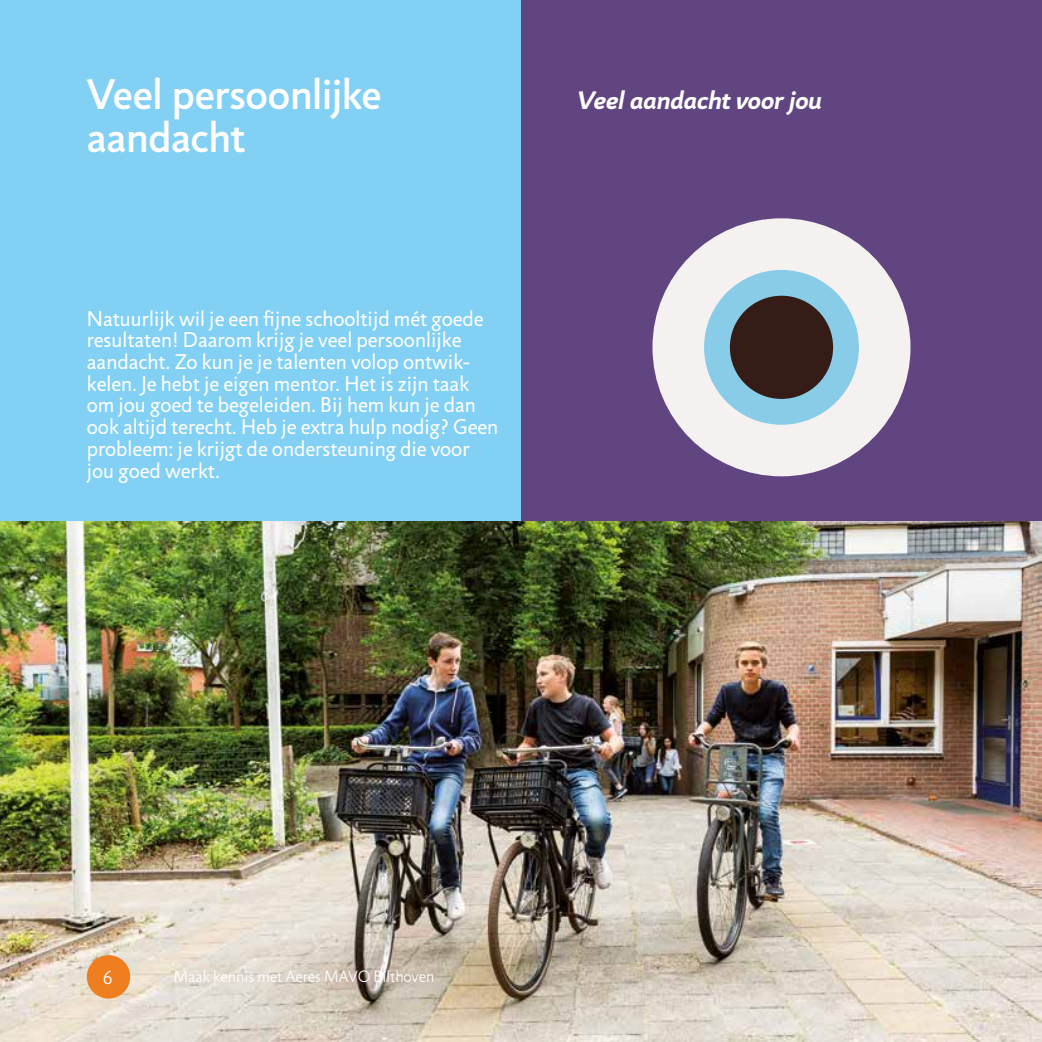
<style>
.page{position:relative;width:1042px;height:1042px;background:#fff}
.page>*{position:absolute;margin:0;border:0;box-sizing:border-box;transform-origin:0 0}
.t1{font:500 43.4px/43.4px "Jigsaw";letter-spacing:-.01em;color:#fff}
.t2{font:25.9px "Jigsaw Bold Cursive";letter-spacing:-.005em;color:#fff}
.t3{font:21.7px/21.7px "Jigsaw";color:#fff}
.t4{font:300 19.25px "Jigsaw";color:#fff}
.t5{font:300 16.62px "Jigsaw";color:#fff}
</style>
<div class="page">
<img style="left:0;top:521px;width:1042px;height:521px">
<div style="left:87px;top:955px;width:43px;height:43px;background:#ef7e20;border-radius:50%"></div>
<div style="left:521px;top:0;width:521px;height:521px;background:#604580"></div>
<div style="left:0;top:0;width:521px;height:521px;background:#83d0f5"></div>
<div style="left:652px;top:218px;width:258px;height:258px;background:#f5f1f0;border-radius:50%"></div>
<div style="left:704px;top:270px;width:155px;height:155px;background:#89cce7;border-radius:50%"></div>
<div style="left:730px;top:296px;width:103px;height:103px;background:#361c17;border-radius:50%"></div>
<h1 class="t1" style="left:87px;top:72px;width:296px">Veel persoonlijke aandacht</h1>
<p class="t3" style="left:87px;top:307px;width:413px">Natuurlijk wil je een fijne schooltijd mét goede resultaten! Daarom krijg je veel persoonlijke aandacht. Zo kun je je talenten volop ontwik&shy;kelen. Je hebt je eigen mentor. Het is zijn taak om jou goed te begeleiden. Bij hem kun je dan ook altijd terecht. Heb je extra hulp nodig? Geen probleem: je krijgt de ondersteuning die voor jou goed werkt.</p>
<p class="t2" style="left:578px;top:84px;width:246px">Veel aandacht voor jou</p>
<p class="t4" style="left:103px;top:966px;width:11px">6</p>
<p class="t5" style="left:174px;top:967px;width:262px">Maak kennis met Aeres MAVO Bilthoven</p>
</div>
